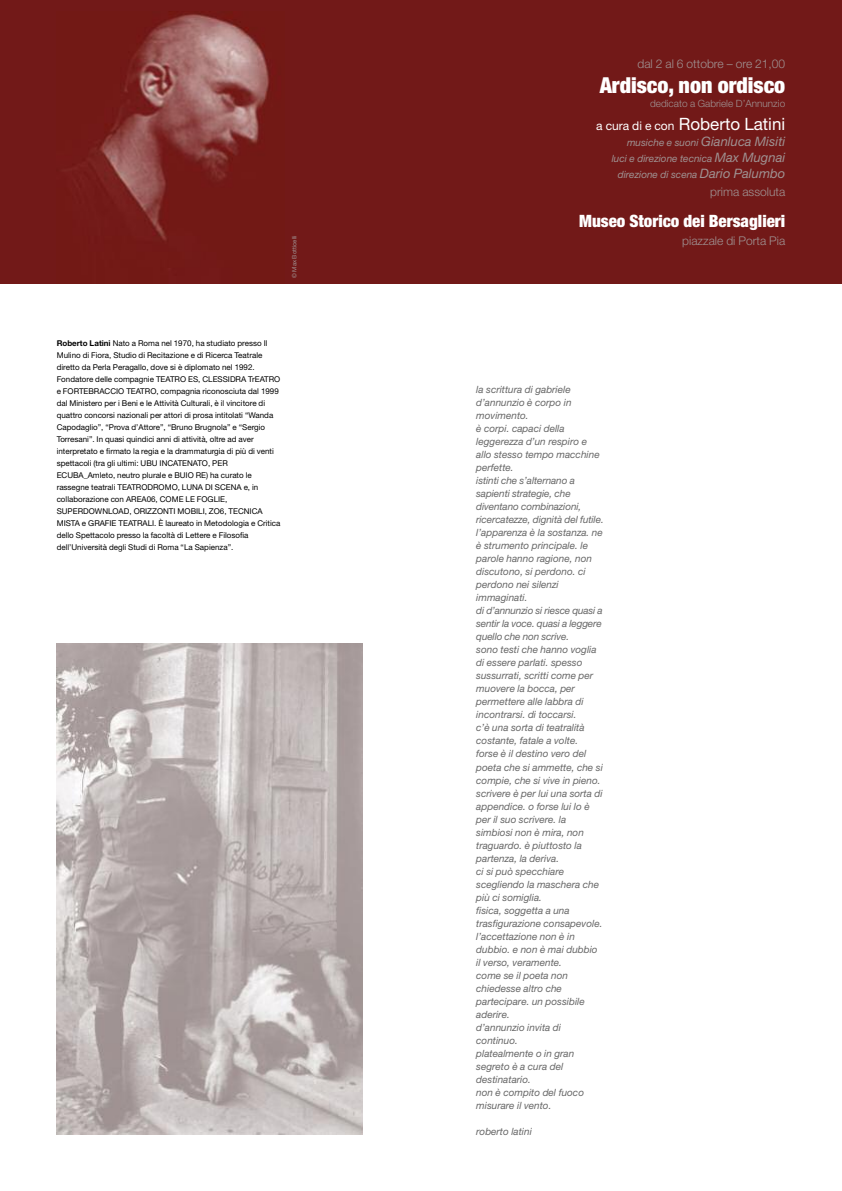
<style>
.page{position:relative;width:842px;height:1191px;background:#fff}
.page>*{position:absolute;margin:0;border:0;box-sizing:border-box;transform-origin:0 0}
.t1{font:900 condensed 22px "Helvetica Neue";color:#fff}
.t2{font:900 condensed 17px "Helvetica Neue";color:#fff}
.t3{font:17px "Helvetica Neue";color:#fff}
.t4{font:italic 13px "Helvetica Neue";color:#9f9292}
.t5{font:300 12px "Helvetica Neue";color:#9f9292}
.t6{font:italic 10px/13px "Helvetica Neue";color:#666}
.t7{font:italic 10px/16px "Helvetica Neue";color:#9f9292;text-align:right}
.t8{font:300 10px "Helvetica Neue";color:#9f9292}
.t9{font:8px/12px "Helvetica Neue";color:#000}
.t10{font:6px "Helvetica Neue";color:#9f9292}
.s1{font-weight:700}
.s2{font-size:12px}
.s3{font-size:10px}
.s4{font-size:13px}
</style>
<div class="page">
<div style="left:0;top:0;width:842px;height:283px;background:#721918"></div>
<img style="left:65px;top:11px;width:204px;height:230px">
<img style="left:57px;top:643px;width:306px;height:491px">
<p class="t10" style="left:292px;top:278px;width:44px;rotate:-90deg">© Max Botticelli</p>
<p class="t9" style="left:57px;top:338px;width:225px"><span class="s1">Roberto Latini</span> Nato a Roma nel 1970, ha studiato presso Il Mulino di Fiora, Studio di Recitazione e di Ricerca Teatrale diretto da Perla Peragallo, dove si è diplomato nel 1992.<br>Fondatore delle compagnie TEATRO ES, CLESSIDRA TrEATRO e FORTEBRACCIO TEATRO, compagnia riconosciuta dal 1999 dal Ministero per i Beni e le Attività Culturali, è il vincitore di quattro concorsi nazionali per attori di prosa intitolati “Wanda Capodaglio”, “Prova d’Attore”, “Bruno Brugnola” e “Sergio Torresani”. In quasi quindici anni di attività, oltre ad aver interpretato e firmato la regia e la drammaturgia di più di venti spettacoli (tra gli ultimi: UBU INCATENATO, PER ECUBA_Amleto, neutro plurale e BUIO RE) ha curato le rassegne teatrali TEATRODROMO, LUNA DI SCENA e, in collaborazione con AREA06, COME LE FOGLIE, SUPERDOWNLOAD, ORIZZONTI MOBILI, ZO6, TECNICA MISTA e GRAFIE TEATRALI. È laureato in Metodologia e Critica dello Spettacolo presso la facoltà di Lettere e Filosofia dell’Università degli Studi di Roma “La Sapienza”.</p>
<p class="t5" style="left:637px;top:57px;width:149px">dal 2 al 6 ottobre – ore 21,00</p>
<h1 class="t1" style="left:600px;top:72px;width:187px">Ardisco, non ordisco</h1>
<p class="t8" style="left:650px;top:98px;width:137px">dedicato a Gabriele D’Annunzio</p>
<h2 class="t3" style="left:596px;top:118px;width:191px"><span class="s2">a cura di e con</span> Roberto Latini</h2>
<h3 class="t4" style="left:627px;top:137px;width:160px"><span class="s3">musiche e suoni</span> Gianluca Misiti</h3>
<p class="t7" style="left:612px;top:152px;width:175px">luci e direzione tecnica <span class="s4">Max Mugnai </span>direzione di scena <span class="s4">Dario Palumbo</span></p>
<p class="t5" style="left:710px;top:185px;width:76px">prima assoluta</p>
<h2 class="t2" style="left:579px;top:210px;width:208px">Museo Storico dei Bersaglieri</h2>
<p class="t5" style="left:682px;top:233px;width:105px">piazzale di Porta Pia</p>
<p class="t6" style="left:476px;top:384px;width:129px">la scrittura di gabriele d’annunzio è corpo in movimento.<br>è corpi. capaci della leggerezza d’un respiro e allo stesso tempo macchine perfette.<br>istinti che s’alternano a sapienti strategie, che diventano combinazioni, ricercatezze, dignità del futile. l’apparenza è la sostanza. ne è strumento principale. le parole hanno ragione, non discutono, si perdono. ci perdono nei silenzi immaginati.<br>di d’annunzio si riesce quasi a sentir la voce. quasi a leggere quello che non scrive.<br>sono testi che hanno voglia di essere parlati. spesso sussurrati, scritti come per muovere la bocca, per permettere alle labbra di incontrarsi. di toccarsi.<br>c’è una sorta di teatralità costante, fatale a volte.<br>forse è il destino vero del poeta che si ammette, che si compie, che si vive in pieno. scrivere è per lui una sorta di appendice. o forse lui lo è per il suo scrivere. la simbiosi non è mira, non traguardo. è piuttosto la partenza, la deriva.<br>ci si può specchiare scegliendo la maschera che più ci somiglia.<br>fisica, soggetta a una trasfigurazione consapevole. l’accettazione non è in dubbio. e non è mai dubbio il verso, veramente.<br>come se il poeta non chiedesse altro che partecipare. un possibile aderire.<br>d’annunzio invita di continuo.<br>platealmente o in gran segreto è a cura del destinatario.<br>non è compito del fuoco misurare il vento.</p>
<p class="t6" style="left:476px;top:1125px;width:57px">roberto latini</p>
</div>
